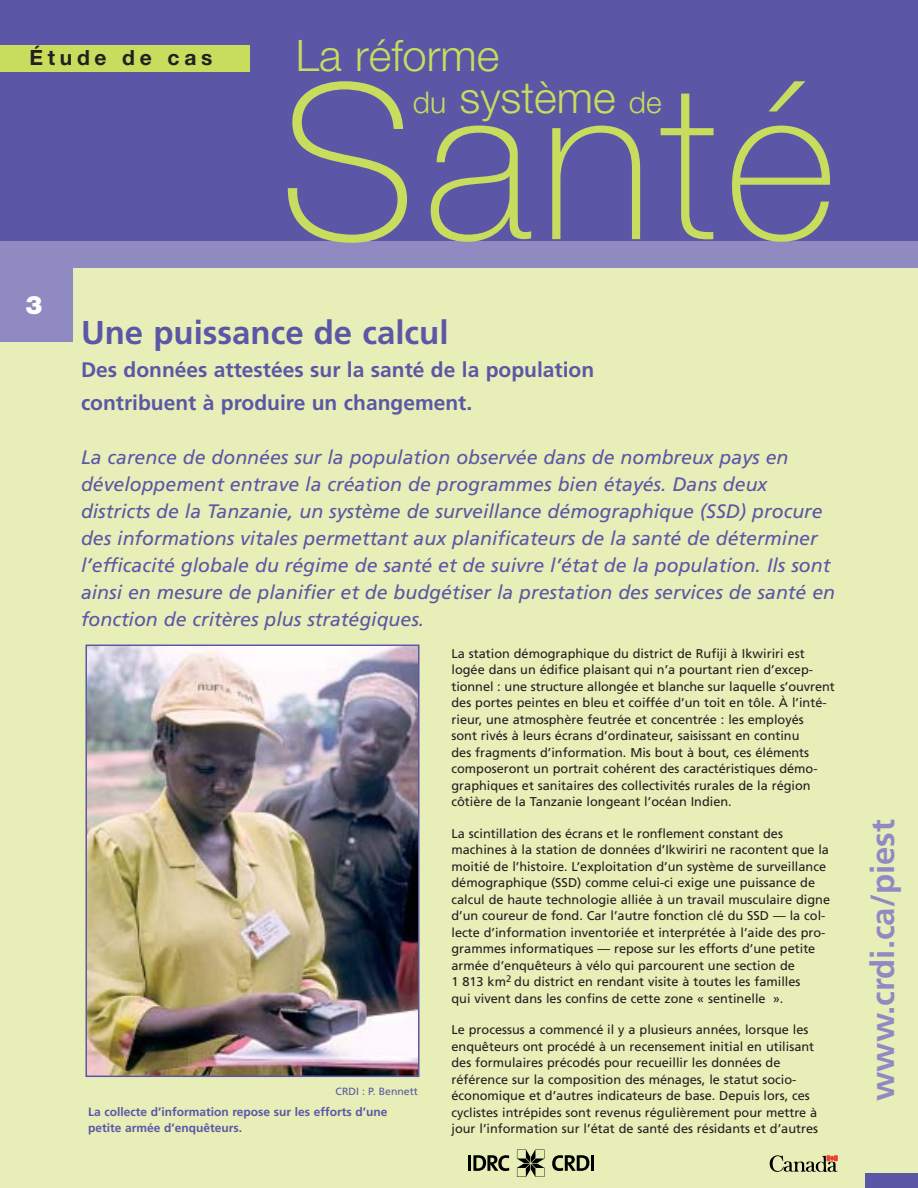
<style>
.page{position:relative;width:918px;height:1188px;background:#fff}
.page>*{position:absolute;margin:0;border:0;box-sizing:border-box;transform-origin:0 0}
.t1{font:100 216px "Helvetica Neue";letter-spacing:.04em;color:#c8dc5d}
.t2{font:300 43.5px/41.7px "Helvetica Neue";color:#c8dc5d}
.t3{font:700 33px "Frutiger";color:#5b57a6}
.t4{font:700 33px "Frutiger";color:#908ac3}
.t5{font:900 25.5px "Helvetica Neue";color:#fff}
.t6{font:700 21px/33px "Frutiger";color:#5b57a6}
.t7{font:700 21px "Helvetica Neue";letter-spacing:.22em;color:#231f1f}
.t8{font:italic 19.5px/27px "Frutiger";color:#5b57a6}
.t9{font:12.75px/16.5px "Frutiger";color:#231f1f}
.t10{font:700 12px/16.5px "Frutiger";color:#5b57a6}
.t11{font:10.5px "Frutiger";color:#5b57a6}
.s1{font-size:30px}
</style>
<div class="page">
<div style="left:0;top:2px;width:918px;height:1186px;background:#e7eeb8"></div>
<img style="left:88px;top:648px;width:328px;height:426px">
<div style="left:85px;top:645px;width:334px;height:432px;border:2px solid #5b57a6"></div>
<div style="left:0;top:266px;width:72px;height:76px;background:#908ac3"></div>
<div style="left:866px;top:1174px;width:52px;height:14px;background:#5b57a6"></div>
<hr style="left:468px;top:1155px;width:3px;height:16px;background:#000">
<svg style="left:473px;top:1155px;width:36px;height:16px"></svg>
<svg style="left:552px;top:1155px;width:37px;height:16px"></svg>
<hr style="left:591px;top:1155px;width:3px;height:16px;background:#000">
<svg style="left:517px;top:1150px;width:27px;height:27px"></svg>
<svg style="left:769px;top:1155px;width:69px;height:17px"></svg>
<div style="left:0;top:0;width:918px;height:253px;background:#5b57a6"></div>
<div style="left:0;top:45px;width:250px;height:27px;background:#c8dc5d"></div>
<div style="left:0;top:241px;width:918px;height:27px;background:#908ac3"></div>
<h3 class="t7" style="left:30px;top:50px;width:184px">Étude de cas</h3>
<h2 class="t2" style="left:413px;top:39px;width:250px;text-indent:-117px">La réforme<br><span class="s1">du</span> système <span class="s1">de</span></h2>
<h1 class="t1" style="left:279px;top:85px;width:559px">Santé</h1>
<h3 class="t5" style="left:26px;top:296px;width:19px">3</h3>
<h3 class="t3" style="left:81px;top:320px;width:369px">Une puissance de calcul</h3>
<h3 class="t6" style="left:81px;top:355px;width:515px">Des données attestées sur la santé de la population contribuent à produire un changement.</h3>
<p class="t8" style="left:81px;top:445px;width:756px">La carence de données sur la population observée dans de nombreux pays en développement entrave la création de programmes bien étayés. Dans deux districts de la Tanzanie, un système de surveillance démographique (SSD) procure des informations vitales permettant aux planificateurs de la santé de déterminer l’efficacité globale du régime de santé et de suivre l’état de la population. Ils sont ainsi en mesure de planifier et de budgétiser la prestation des services de santé en fonction de critères plus stratégiques.</p>
<p class="t11" style="left:336px;top:1087px;width:84px">CRDI : P. Bennett</p>
<p class="t10" style="left:88px;top:1104px;width:301px">La collecte d’information repose sur les efforts d’une petite armée d’enquêteurs.</p>
<p class="t9" style="left:452px;top:646px;width:385px">La station démographique du district de Rufiji à Ikwiriri est logée dans un édifice plaisant qui n’a pourtant rien d’excep&shy;tionnel : une structure allongée et blanche sur laquelle s’ouvrent des portes peintes en bleu et coiffée d’un toit en tôle. À l’inté&shy;rieur, une atmosphère feutrée et concentrée : les employés<br>sont rivés à leurs écrans d’ordinateur, saisissant en continu<br>des fragments d’information. Mis bout à bout, ces éléments composeront un portrait cohérent des caractéristiques démo&shy;graphiques et sanitaires des collectivités rurales de la région côtière de la Tanzanie longeant l’océan Indien.</p>
<p class="t9" style="left:452px;top:826px;width:380px">La scintillation des écrans et le ronflement constant des machines à la station de données d’Ikwiriri ne racontent que la moitié de l’histoire. L’exploitation d’un système de surveillance démographique (SSD) comme celui-ci exige une puissance de calcul de haute technologie alliée à un travail musculaire digne d’un coureur de fond. Car l’autre fonction clé du SSD — la col&shy;lecte d’information inventoriée et interprétée à l’aide des pro&shy;grammes informatiques — repose sur les efforts d’une petite armée d’enquêteurs à vélo qui parcourent une section de<br>1 813 km<sup>2</sup> du district en rendant visite à toutes les familles<br>qui vivent dans les confins de cette zone « sentinelle ».</p>
<p class="t9" style="left:452px;top:1022px;width:368px">Le processus a commencé il y a plusieurs années, lorsque les enquêteurs ont procédé à un recensement initial en utilisant des formulaires précodés pour recueillir les données de référence sur la composition des ménages, le statut socio&shy;économique et d’autres indicateurs de base. Depuis lors, ces cyclistes intrépides sont revenus régulièrement pour mettre à jour l’information sur l’état de santé des résidants et d’autres</p>
<h3 class="t4" style="left:870px;top:1101px;width:283px;rotate:-90deg">www.crdi.ca/piest</h3>
</div>
